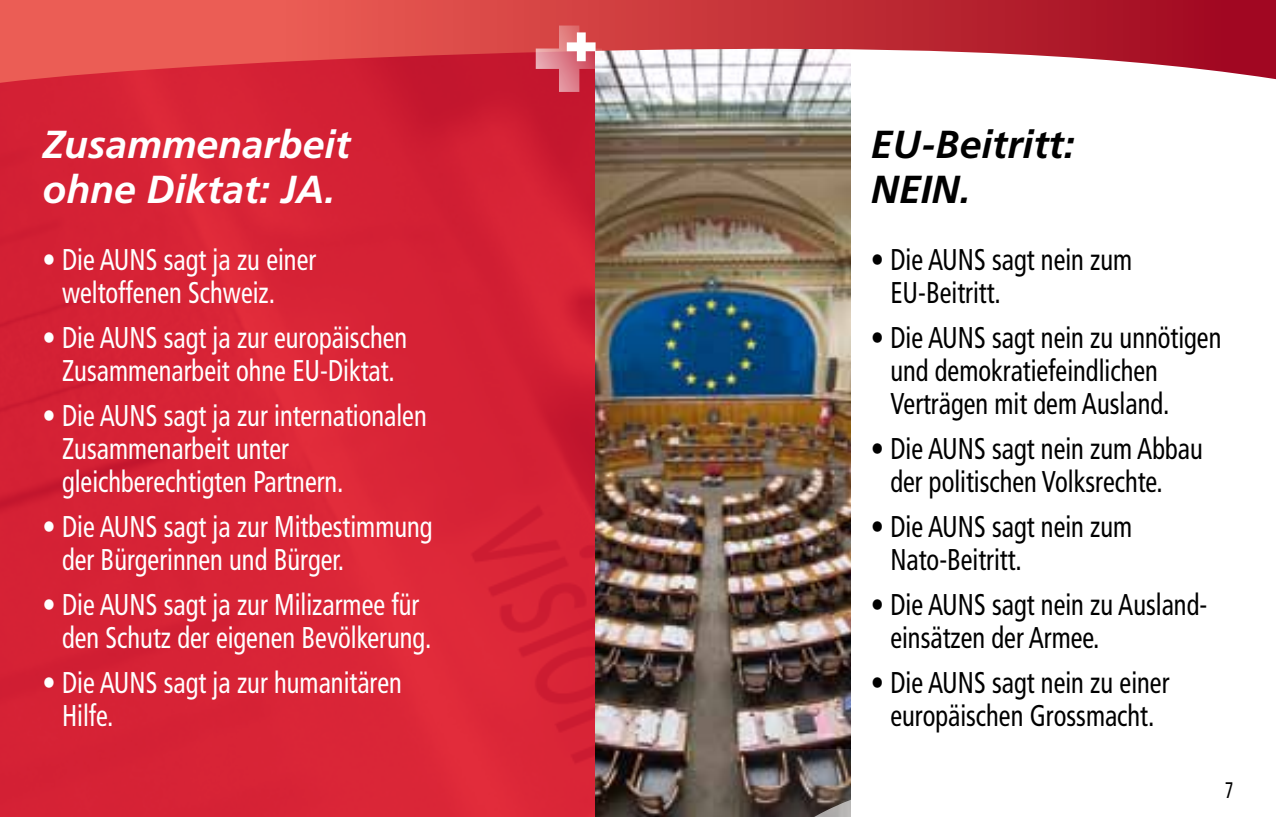
<style>
.page{position:relative;width:1276px;height:817px;background:#fff}
.page>*{position:absolute;margin:0;border:0;box-sizing:border-box;transform-origin:0 0}
.t1{font:italic 700 39px/45px "Frutiger";color:#fff}
.t2{font:italic 700 39px/45px "Frutiger";color:#000}
.t3{font:condensed 30px/33px "Frutiger";color:#fff;scale:.88 1}
.t4{font:condensed 30px/33px "Frutiger";color:#000;scale:.88 1}
.t5{font:condensed 22.5px "Frutiger";color:#000;scale:.8 1}
</style>
<div class="page">
<img style="left:0;top:83px;width:595px;height:733px">
<img style="left:595px;top:79px;width:255px;height:737px">
<svg style="left:0;top:0;width:638px;height:83px;background:#df4d4d"></svg>
<svg style="left:536px;top:26px;width:66px;height:66px;background:#d86f78"></svg>
<svg style="left:638px;top:0;width:638px;height:79px"></svg>
<svg style="left:638px;top:748px;width:137px;height:68px;background:#5f544e"></svg>
<svg style="left:775px;top:748px;width:76px;height:68px;background:#574e4c"></svg>
<h1 class="t1" style="left:43px;top:121px;width:309px">Zusammenarbeit ohne Diktat: JA.</h1>
<p class="t3" style="left:62px;top:243px;width:290px;text-indent:-20px">• Die AUNS sagt ja zu einer weltoffenen Schweiz.</p>
<p class="t3" style="left:43px;top:321px;width:416px;text-align:center">• Die AUNS sagt ja zur europäischen<br>Zusammenarbeit ohne EU-Diktat.</p>
<p class="t3" style="left:62px;top:399px;width:416px;text-indent:-20px">• Die AUNS sagt ja zur internationalen<br>Zusammenarbeit unter gleichberechtigten Partnern.</p>
<p class="t3" style="left:62px;top:510px;width:422px;text-indent:-20px">• Die AUNS sagt ja zur Mitbestimmung der Bürgerinnen und Bürger.</p>
<p class="t3" style="left:62px;top:588px;width:421px;text-indent:-20px">• Die AUNS sagt ja zur Milizarmee für den Schutz der eigenen Bevölkerung.</p>
<p class="t3" style="left:62px;top:666px;width:387px;text-indent:-20px">• Die AUNS sagt ja zur humanitären<br>Hilfe.</p>
<h1 class="t2" style="left:871px;top:121px;width:205px">EU-Beitritt:<br>NEIN.</h1>
<p class="t4" style="left:890px;top:243px;width:276px;text-indent:-20px">• Die AUNS sagt nein zum<br>EU-Beitritt.</p>
<p class="t4" style="left:890px;top:321px;width:378px;text-indent:-20px">• Die AUNS sagt nein zu unnötigen und demokratiefeindlichen<br>Verträgen mit dem Ausland.</p>
<p class="t4" style="left:890px;top:432px;width:356px;text-indent:-20px">• Die AUNS sagt nein zum Abbau der politischen Volksrechte.</p>
<p class="t4" style="left:890px;top:510px;width:276px;text-indent:-20px">• Die AUNS sagt nein zum<br>Nato-Beitritt.</p>
<p class="t4" style="left:890px;top:588px;width:361px;text-indent:-20px">• Die AUNS sagt nein zu Ausland&shy;einsätzen der Armee.</p>
<p class="t4" style="left:871px;top:666px;width:341px;text-align:center">• Die AUNS sagt nein zu einer europäischen Grossmacht.</p>
<p class="t5" style="left:1224px;top:776px;width:12px">7</p>
</div>
